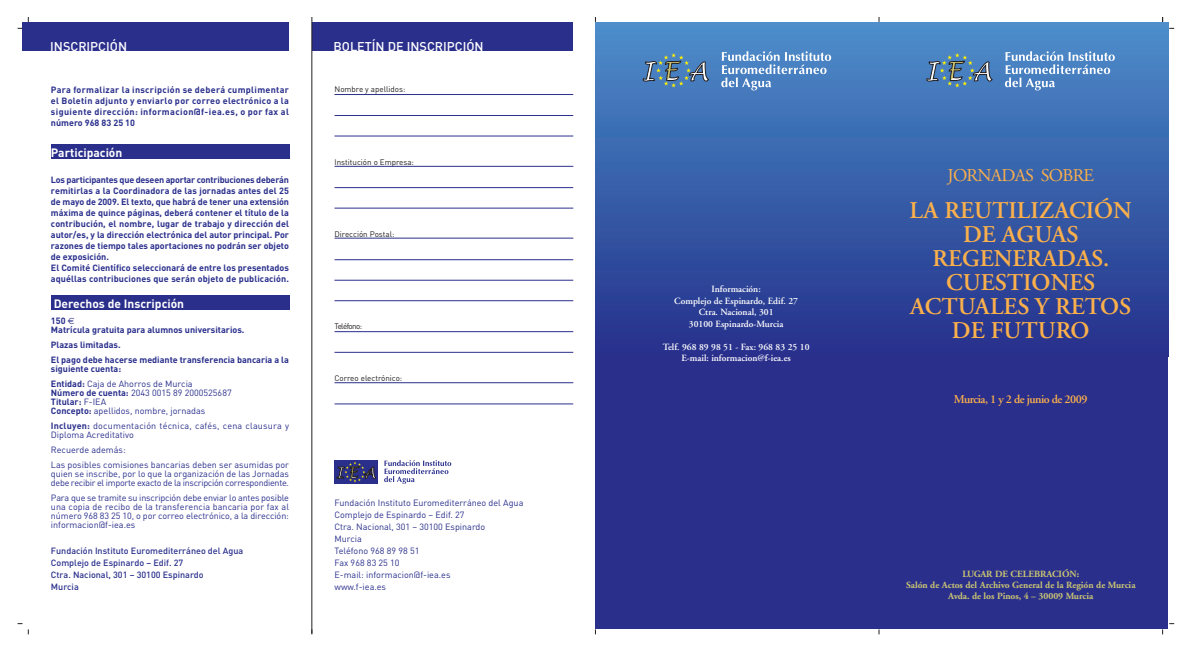
<style>
.page{position:relative;width:1191px;height:652px;background:#fff}
.page>*{position:absolute;margin:0;border:0;box-sizing:border-box;transform-origin:0 0}
.t1{font:600 24px/24px "Adobe Garamond";color:#fbb04b;text-align:center}
.t2{font:18px "Adobe Garamond";letter-spacing:-.04em;color:#fbb04b}
.t3{font:500 12.6px "DIN";color:#fff}
.t4{font:700 12px "DIN";color:#fff}
.t5{font:600 12px "Adobe Garamond";letter-spacing:-.04em;color:#fbb04b}
.t6{font:600 9.5px/11.5px "Adobe Garamond";color:#fff;text-align:center}
.t7{font:700 9.5px/11px "Adobe Garamond";color:#c9c472;text-align:center}
.t8{font:700 9px/11px "DIN";color:#2a2f8c}
.t9{font:9px/12px "DIN";color:#2a2f8c}
.t10{font:9px/9px "DIN";letter-spacing:-.03em;color:#2a2f8c}
.t11{font:500 9px/12px "DIN";color:#2a2f8c}
.t12{font:9px/9px "DIN";letter-spacing:.02em;color:#2a2f8c}
.t13{font:8px "DIN";color:#231f20}
.t14{font:8px "DIN";letter-spacing:-.075em;color:#231f20}
.s1{font-family:"Euro Sans";font-weight:400}
.s2{font-weight:400}
.s3{font-weight:700}
</style>
<div class="page">
<img style="left:595px;top:22px;width:573px;height:334px">
<div style="left:595px;top:356px;width:573px;height:273px;background:#2a2f8c"></div>
<div style="left:23px;top:22px;width:266px;height:28px;background:#2a2f8c"></div>
<hr style="left:334px;top:280px;width:239px;height:1px;background:#2a2f8c">
<hr style="left:334px;top:259px;width:239px;height:1px;background:#2a2f8c">
<hr style="left:334px;top:238px;width:239px;height:1px;background:#2a2f8c">
<hr style="left:334px;top:187px;width:239px;height:1px;background:#2a2f8c">
<hr style="left:334px;top:166px;width:239px;height:1px;background:#2a2f8c">
<hr style="left:334px;top:115px;width:239px;height:1px;background:#2a2f8c">
<hr style="left:334px;top:94px;width:239px;height:1px;background:#2a2f8c">
<hr style="left:334px;top:382px;width:239px;height:1px;background:#2a2f8c">
<hr style="left:334px;top:352px;width:239px;height:1px;background:#2a2f8c">
<hr style="left:334px;top:331px;width:239px;height:1px;background:#2a2f8c">
<div style="left:312px;top:22px;width:260px;height:28px;background:#2a2f8c"></div>
<div style="left:51px;top:144px;width:238px;height:15px;background:#2a2f8c"></div>
<div style="left:51px;top:295px;width:238px;height:15px;background:#2a2f8c"></div>
<svg style="left:18px;top:623px;width:11px;height:11px"></svg>
<hr style="left:312px;top:22px;width:1px;height:612px;background:#231f20">
<hr style="left:334px;top:404px;width:239px;height:1px;background:#2a2f8c">
<hr style="left:334px;top:136px;width:239px;height:1px;background:#2a2f8c">
<hr style="left:334px;top:208px;width:239px;height:1px;background:#2a2f8c">
<hr style="left:334px;top:300px;width:239px;height:1px;background:#2a2f8c">
<svg style="left:721px;top:51px;width:110px;height:39px"></svg>
<svg style="left:642px;top:53px;width:67px;height:34px"></svg>
<svg style="left:384px;top:460px;width:67px;height:24px"></svg>
<div style="left:334px;top:460px;width:44px;height:24px;background:#2a2f8c"></div>
<svg style="left:336px;top:462px;width:40px;height:20px"></svg>
<svg style="left:1005px;top:51px;width:109px;height:39px"></svg>
<svg style="left:926px;top:53px;width:66px;height:34px"></svg>
<h3 class="t3" style="left:50px;top:42px;width:78px">INSCRIPCIÓN</h3>
<p class="t8" style="left:51px;top:85px;width:240px;text-align:justify">Para formalizar la inscripción se deberá cumplimentar el Boletín adjunto y enviarlo por correo electrónico a la siguiente dirección: informacion@f-iea.es, o por fax al número 968 83 25 10</p>
<h3 class="t4" style="left:51px;top:148px;width:73px">Participación</h3>
<p class="t8" style="left:51px;top:175px;width:240px">Los participantes que deseen aportar contribuciones deberán remitirlas a la Coordinadora de las jornadas antes del 25 de mayo de 2009. El texto, que habrá de tener una extensión máxima de quince páginas, deberá contener el título de la contribución, el nombre, lugar de trabajo y dirección del autor/es, y la dirección electrónica del autor principal. Por razones de tiempo tales aportaciones no podrán ser objeto de exposición.<br>El Comité Científico seleccionará de entre los presentados aquéllas contribuciones que serán objeto de publicación.</p>
<h3 class="t4" style="left:54px;top:300px;width:132px">Derechos de Inscripción</h3>
<p class="t8" style="left:51px;top:317px;width:195px;line-height:9px">150 <span class="s1">€<br></span>Matrícula gratuita para alumnos universitarios.</p>
<p class="t8" style="left:51px;top:338px;width:240px;line-height:15px">Plazas limitadas.<br>El pago debe hacerse mediante transferencia bancaria a la</p>
<p class="t8" style="left:51px;top:362px;width:143px;line-height:15px">siguiente cuenta:<br>Entidad: <span class="s2">Caja de Ahorros de Murcia</span></p>
<p class="t9" style="left:51px;top:390px;width:182px;line-height:9px"><span class="s3">Número de cuenta:</span> 2043 0015 89 2000525687<br><span class="s3">Titular:</span> F-IEA<br><span class="s3">Concepto:</span> apellidos, nombre, jornadas</p>
<p class="t12" style="left:51px;top:423px;width:240px"><span class="s3">Incluyen:</span> documentación técnica, cafés, cena clausura y<br>Diploma Acreditativo</p>
<p class="t9" style="left:51px;top:444px;width:240px;line-height:15px">Recuerde además:<br>Las posibles comisiones bancarias deben ser asumidas por</p>
<p class="t10" style="left:51px;top:471px;width:240px">quien se inscribe, por lo que la organización de las Jornadas debe recibir el importe exacto de la inscripción correspondiente.</p>
<p class="t9" style="left:51px;top:495px;width:240px;line-height:9px;text-align:justify">Para que se tramite su inscripción debe enviar lo antes posible una copia de recibo de la transferencia bancaria por fax al número 968 83 25 10, o por correo electrónico, a la dirección: informacion@f-iea.es</p>
<p class="t11" style="left:51px;top:545px;width:194px">Fundación Instituto Euromediterráneo del Agua<br>Complejo de Espinardo – Edif. 27<br>Ctra. Nacional, 301 – 30100 Espinardo<br>Murcia</p>
<h3 class="t3" style="left:333px;top:42px;width:152px">BOLETÍN DE INSCRIPCIÓN</h3>
<p class="t13" style="left:334px;top:87px;width:72px">Nombre y apellidos:</p>
<p class="t13" style="left:334px;top:159px;width:81px">Institución o Empresa:</p>
<p class="t13" style="left:334px;top:231px;width:61px">Dirección Postal:</p>
<p class="t14" style="left:334px;top:323px;width:29px">Teléfono:</p>
<p class="t13" style="left:334px;top:375px;width:69px">Correo electrónico:</p>
<p class="t9" style="left:334px;top:497px;width:190px">Fundación Instituto Euromediterráneo del Agua<br>Complejo de Espinardo – Edif. 27<br>Ctra. Nacional, 301 – 30100 Espinardo<br>Murcia<br>Teléfono 968 89 98 51<br>Fax 968 83 25 10<br>E-mail: informacion@f-iea.es<br>www.f-iea.es</p>
<p class="t6" style="left:674px;top:284px;width:125px">Información:<br>Complejo de Espinardo, Edif. 27<br>Ctra. Nacional, 301<br>30100 Espinardo-Murcia</p>
<p class="t6" style="left:662px;top:342px;width:148px">Telf. 968 89 98 51 - Fax: 968 83 25 10<br>E-mail: informacion@f-iea.es</p>
<h2 class="t2" style="left:947px;top:168px;width:148px">JORNADAS SOBRE</h2>
<h1 class="t1" style="left:909px;top:201px;width:224px">LA REUTILIZACIÓN<br>DE AGUAS<br>REGENERADAS.<br>CUESTIONES<br>ACTUALES Y RETOS<br>DE FUTURO</h1>
<h3 class="t5" style="left:954px;top:395px;width:135px">Murcia, 1 y 2 de junio de 2009</h3>
<p class="t7" style="left:906px;top:570px;width:231px">LUGAR DE CELEBRACIÓN:<br>Salón de Actos del Archivo General de la Región de Murcia<br>Avda. de los Pinos, 4 – 30009 Murcia</p>
</div>
